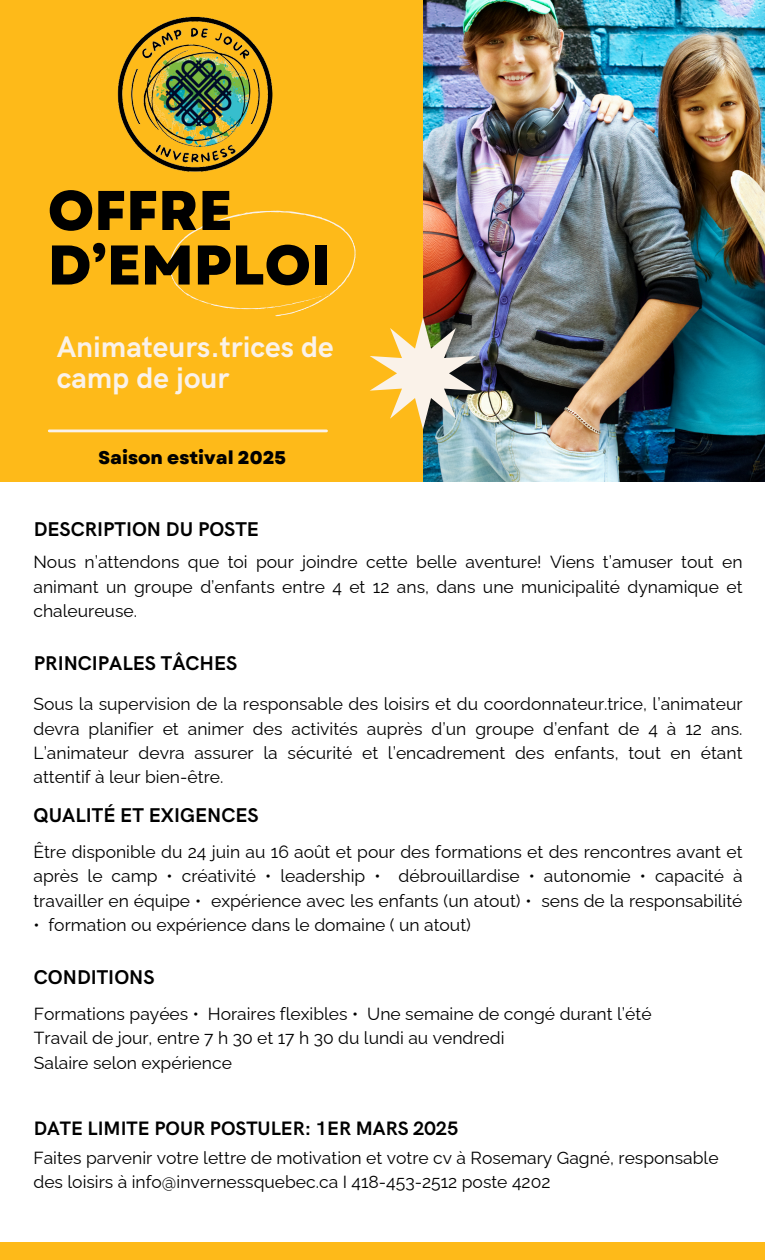
<style>
.page{position:relative;width:765px;height:1260px;background:#feba19}
.page>*{position:absolute;margin:0;border:0;box-sizing:border-box;transform-origin:0 0}
.t1{font:800 55.75px/54.5px "Garet";color:#000}
.t2{font:700 29.88px/30.6px "HK Grotesk";color:#faf2e9}
.t3{font:700 20px "HK Grotesk";color:#000}
.t4{font:700 19.5px "HK Grotesk";color:#000}
.t5{font:800 18.38px "Garet";color:#000}
.t6{font:17.5px/24.4px "Raleway";color:#000;text-align:justify}
</style>
<div class="page">
<img style="left:423px;top:0;width:342px;height:482px">
<hr style="left:49px;top:430px;width:278px;height:2px;background:#faf2e9">
<svg style="left:169px;top:178px;width:307px;height:251px"></svg>
<div style="left:0;top:482px;width:765px;height:760px;background:#fff"></div>
<img style="left:117px;top:16px;width:156px;height:156px">
<p class="t1" style="left:48px;top:184px;width:284px">OFFRE<br>D’EMPLOI</p>
<p class="t2" style="left:57px;top:333px;width:279px">Animateurs.trices de camp de jour</p>
<h1 class="t5" style="left:98px;top:444px;width:189px">Saison estival 2025</h1>
<h2 class="t3" style="left:34px;top:518px;width:227px">DESCRIPTION DU POSTE</h2>
<h3 class="t6" style="left:33px;top:550px;width:711px">Nous n’attendons que toi pour joindre cette belle aventure! Viens t’amuser tout en animant un groupe d’enfants entre 4 et 12 ans, dans une municipalité dynamique et chaleureuse.</h3>
<p class="t3" style="left:34px;top:652px;width:205px">PRINCIPALES TÂCHES</p>
<p class="t6" style="left:33px;top:692px;width:711px">Sous la supervision de la responsable des loisirs et du coordonnateur.trice, l’animateur devra planifier et animer des activités auprès d’un groupe d’enfant de 4 à 12 ans.<br>L’animateur devra assurer la sécurité et l’encadrement des enfants, tout en étant attentif à leur bien-être.</p>
<p class="t3" style="left:33px;top:804px;width:227px">QUALITÉ ET EXIGENCES</p>
<h3 class="t6" style="left:33px;top:840px;width:711px">Être disponible du 24 juin au 16 août et pour des formations et des rencontres avant et après le camp • créativité • leadership • débrouillardise • autonomie • capacité à travailler en équipe • expérience avec les enfants (un atout) • sens de la responsabilité</h3>
<h3 class="t6" style="left:33px;top:913px;width:439px">• formation ou expérience dans le domaine ( un atout)</h3>
<p class="t3" style="left:34px;top:966px;width:122px">CONDITIONS</p>
<p class="t6" style="left:34px;top:1002px;width:619px">Formations payées • Horaires flexibles • Une semaine de congé durant l’été</p>
<h3 class="t6" style="left:34px;top:1026px;width:472px">Travail de jour, entre 7 h 30 et 17 h 30 du lundi au vendredi</h3>
<p class="t6" style="left:34px;top:1050px;width:200px">Salaire selon expérience</p>
<h4 class="t4" style="left:34px;top:1118px;width:426px">DATE LIMITE POUR POSTULER: 1ER MARS 2025</h4>
<h3 class="t6" style="left:33px;top:1145px;width:687px">Faites parvenir votre lettre de motivation et votre cv à Rosemary Gagné, responsable des loisirs à info@invernessquebec.ca I 418-453-2512 poste 4202</h3>
</div>
